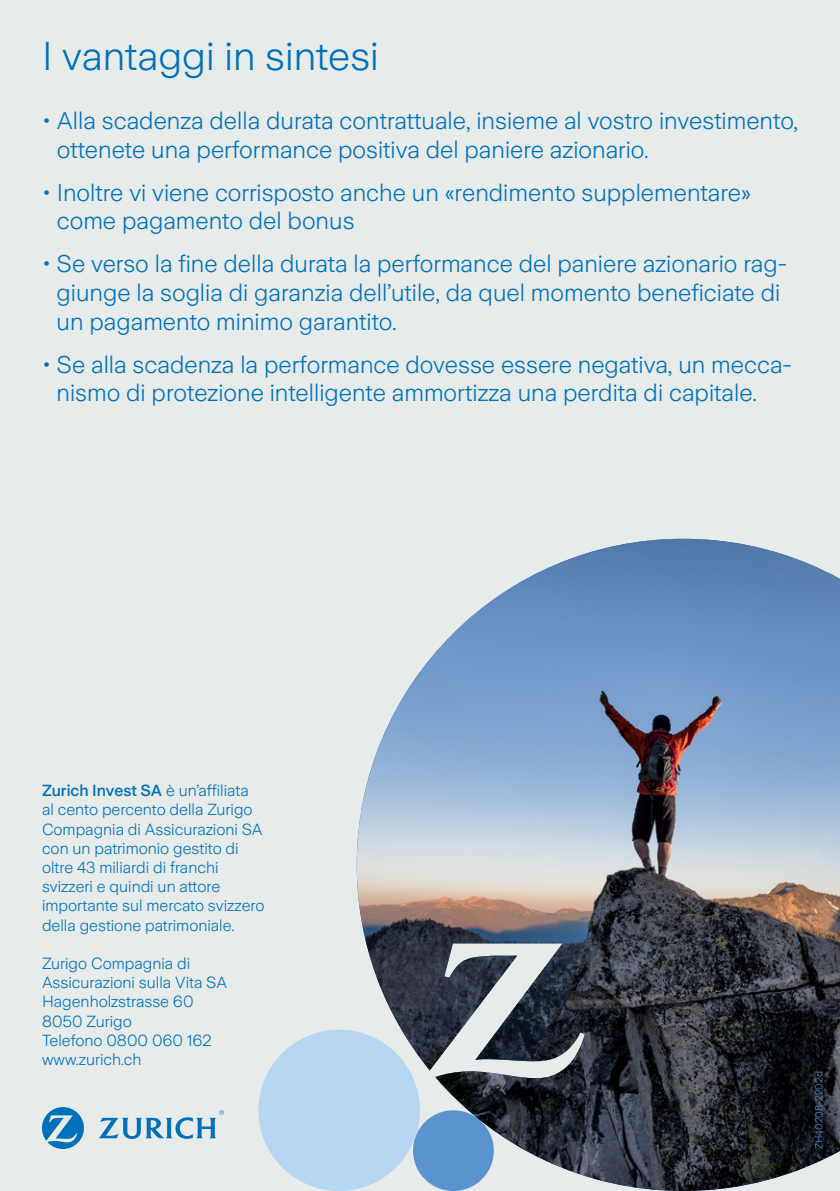
<style>
.page{position:relative;width:840px;height:1191px;background:#fff}
.page>*{position:absolute;margin:0;border:0;box-sizing:border-box;transform-origin:0 0}
.t1{font:300 40px "Zurich Sans";color:#0071b9}
.t2{font:300 24px/28.8px "Zurich Sans";color:#0071b9}
.t3{font:300 16px/19.2px "Zurich Sans";color:#0071b9}
.t4{font:300 10px "Zurich Sans";color:#5a93ce}
.s1{font-weight:500}
</style>
<div class="page">
<div style="left:0;top:0;width:839px;height:1191px;background:#e7eceb"></div>
<svg style="left:42px;top:1107px;width:42px;height:42px"></svg>
<svg style="left:99px;top:1110px;width:125px;height:29px"></svg>
<img style="left:356px;top:539px;width:483px;height:652px">
<div style="left:258px;top:1029px;width:161px;height:162px;background:#b7d6f2;border-radius:50%"></div>
<h1 class="t1" style="left:42px;top:35px;width:338px">I vantaggi in sintesi</h1>
<p class="t2" style="left:57px;top:107px;width:742px;text-indent:-15px">• Alla scadenza della durata contrattuale, insieme al vostro investimento, ottenete una performance positiva del paniere azionario.</p>
<p class="t2" style="left:57px;top:178px;width:695px;text-indent:-15px">• Inoltre vi viene corrisposto anche un «rendimento supplementare» come pagamento del bonus</p>
<p class="t2" style="left:57px;top:250px;width:731px;text-indent:-15px">• Se verso la fine della durata la performance del paniere azionario rag&shy;giunge la soglia di garanzia dell’utile, da quel momento beneficiate di un pagamento minimo garantito.</p>
<p class="t2" style="left:57px;top:350px;width:736px;text-indent:-15px">• Se alla scadenza la performance dovesse essere negativa, un mecca&shy;nismo di protezione intelligente ammortizza una perdita di capitale.</p>
<p class="t3" style="left:42px;top:781px;width:224px"><span class="s1">Zurich Invest SA</span> è un’affiliata al cento percento della Zurigo<br>Compagnia di Assicurazioni SA con un patrimonio gestito di oltre 43 miliardi di franchi svizzeri e quindi un attore importante sul mercato svizzero della gestione patrimoniale.</p>
<p class="t3" style="left:42px;top:954px;width:186px">Zurigo Compagnia di<br>Assicurazioni sulla Vita SA<br>Hagenholzstrasse 60<br>8050 Zurigo<br>Telefono 0800 060 162 www.zurich.ch</p>
<p class="t4" style="left:813px;top:1149px;width:79px;rotate:-90deg">ZH40208-2202d</p>
</div>
